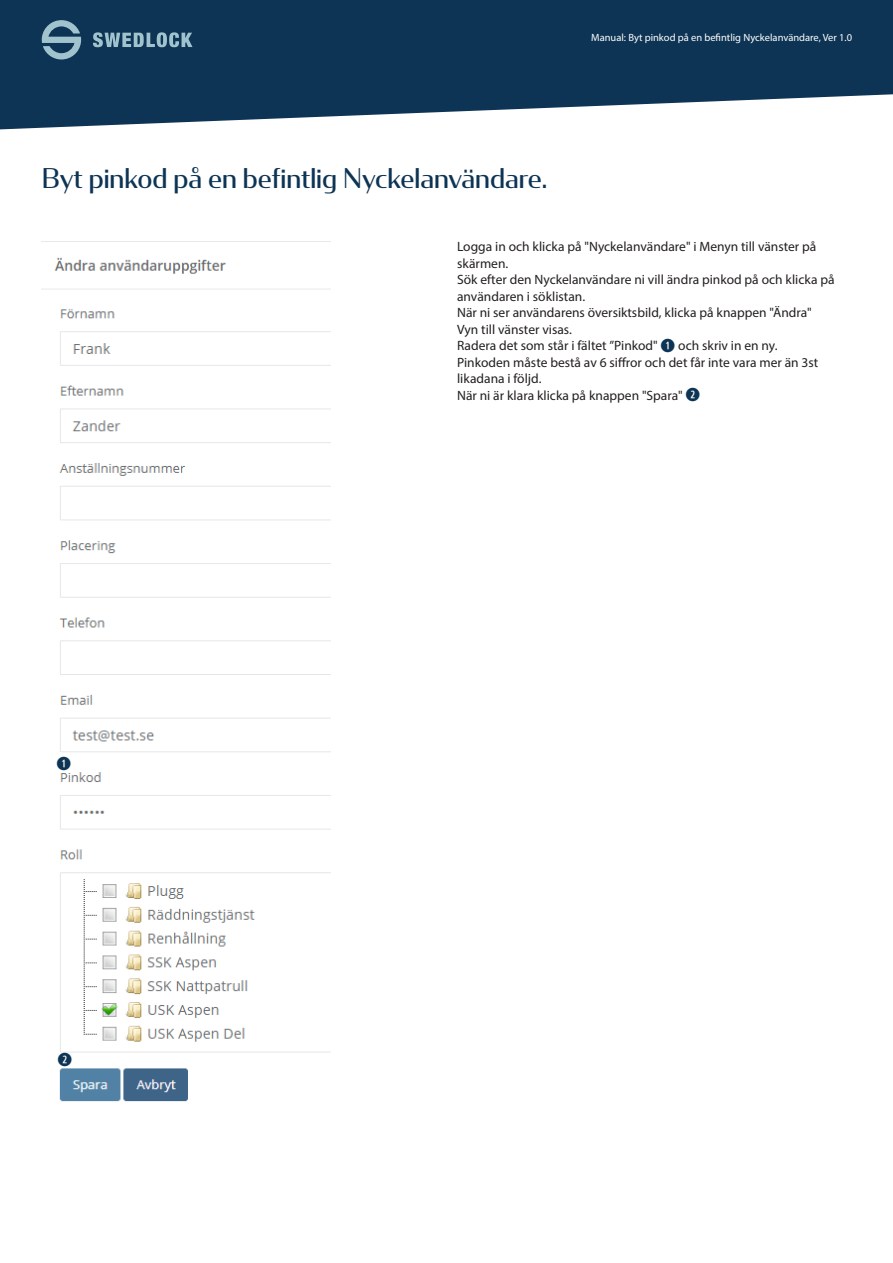
<style>
.page{position:relative;width:893px;height:1263px;background:#fff}
.page>*{position:absolute;margin:0;border:0;box-sizing:border-box;transform-origin:0 0}
.t1{font:27px "Condor";color:#0d3454}
.t2{font:700 18px "Combi Numerals";color:#0d3454}
.Brödtext{font:13.5px/16.5px "Myriad Pro";color:#231f20}
.t3{font:10.5px "Myriad Pro";color:#fff}
.s1{font-family:"Combi Numerals";font-weight:700;font-size:18px;color:#0d3454}
</style>
<div class="page">
<svg style="left:0;top:0;width:893px;height:130px;fill:#0d3454"></svg>
<svg style="left:42px;top:20px;width:39px;height:39px"></svg>
<svg style="left:93px;top:32px;width:99px;height:15px"></svg>
<img style="left:42px;top:241px;width:289px;height:861px">
<p class="t3" style="left:591px;top:31px;width:262px">Manual: Byt pinkod på en befintlig Nyckelanvändare, Ver 1.0</p>
<p class="t1" style="left:42px;top:161px;width:507px">Byt pinkod på en befintlig Nyckelanvändare.</p>
<p class="t2" style="left:56px;top:756px;width:16px">q</p>
<p class="t2" style="left:57px;top:1052px;width:16px">w</p>
<p class="Brödtext" style="left:457px;top:238px;width:361px">Logga in och klicka på "Nyckelanvändare" i Menyn till vänster på skärmen.</p>
<p class="Brödtext" style="left:457px;top:271px;width:379px">Sök efter den Nyckelanvändare ni vill ändra pinkod på och klicka på användaren i söklistan.</p>
<p class="Brödtext" style="left:457px;top:304px;width:356px">När ni ser användarens översiktsbild, klicka på knappen "Ändra"</p>
<p class="Brödtext" style="left:457px;top:321px;width:116px">Vyn till vänster visas.</p>
<p class="Brödtext" style="left:457px;top:337px;width:322px">Radera det som står i fältet ”Pinkod" <span class="s1">q</span> och skriv in en ny.</p>
<p class="Brödtext" style="left:457px;top:354px;width:363px">Pinkoden måste bestå av 6 siffror och det får inte vara mer än 3st likadana i följd.</p>
<p class="Brödtext" style="left:457px;top:387px;width:245px">När ni är klara klicka på knappen "Spara" <span class="s1">w</span></p>
</div>
